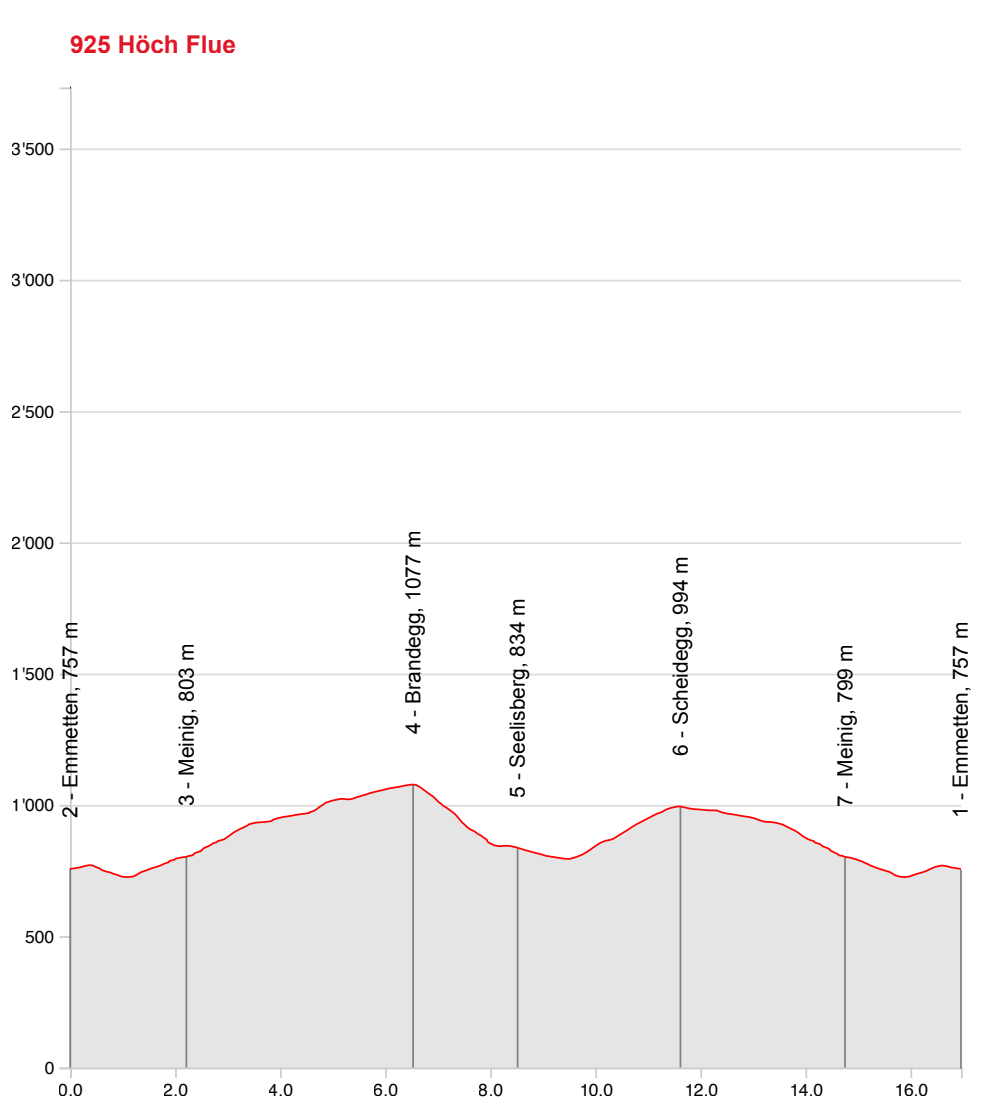
<style>
.page{position:relative;width:996px;height:1120px;background:#fff}
.page>*{position:absolute;margin:0;border:0;box-sizing:border-box;transform-origin:0 0}
.t1{font:700 24.5px "Arial";color:#e01826}
.t2{font:21px "Arial";color:#000}
.t3{font:17.5px "Helvetica";color:#000}
</style>
<div class="page">
<hr style="left:70px;top:674px;width:891px;height:1px;background:#ccc">
<hr style="left:70px;top:542px;width:891px;height:2px;background:#ccc">
<hr style="left:70px;top:411px;width:891px;height:2px;background:#ccc">
<hr style="left:70px;top:280px;width:891px;height:2px;background:#ccc">
<hr style="left:70px;top:148px;width:891px;height:2px;background:#ccc">
<div style="left:72px;top:879px;width:888px;height:189px;background:#e5e5e5"></div>
<div style="left:70px;top:1068px;width:892px;height:11px;border:2px solid #ccc"></div>
<svg style="left:175px;top:1068px;width:2px;height:10px"></svg>
<svg style="left:280px;top:1068px;width:2px;height:10px"></svg>
<svg style="left:385px;top:1068px;width:2px;height:10px"></svg>
<svg style="left:490px;top:1068px;width:2px;height:10px"></svg>
<svg style="left:595px;top:1068px;width:2px;height:10px"></svg>
<svg style="left:700px;top:1068px;width:2px;height:10px"></svg>
<svg style="left:805px;top:1068px;width:2px;height:10px"></svg>
<svg style="left:910px;top:1068px;width:2px;height:10px"></svg>
<div style="left:59px;top:88px;width:13px;height:981px;border:2px solid #ccc"></div>
<svg style="left:60px;top:1068px;width:12px;height:10px"></svg>
<svg style="left:60px;top:936px;width:9px;height:2px"></svg>
<svg style="left:60px;top:805px;width:8px;height:2px"></svg>
<svg style="left:60px;top:542px;width:10px;height:2px"></svg>
<svg style="left:60px;top:411px;width:10px;height:2px"></svg>
<svg style="left:60px;top:280px;width:10px;height:2px"></svg>
<svg style="left:60px;top:148px;width:10px;height:2px"></svg>
<hr style="left:69px;top:869px;width:2px;height:199px;background:#808080">
<hr style="left:960px;top:870px;width:2px;height:199px;background:#808080">
<hr style="left:517px;top:849px;width:1px;height:219px;background:#808080">
<hr style="left:679px;top:807px;width:2px;height:261px;background:#808080">
<hr style="left:412px;top:785px;width:2px;height:283px;background:#808080">
<hr style="left:844px;top:858px;width:2px;height:210px;background:#808080">
<hr style="left:185px;top:857px;width:2px;height:211px;background:#808080">
<svg style="left:68px;top:783px;width:894px;height:96px"></svg>
<p class="t1" style="left:70px;top:28px;width:168px">925 Höch Flue</p>
<p class="t3" style="left:12px;top:135px;width:44px">3'500</p>
<p class="t3" style="left:12px;top:267px;width:44px">3'000</p>
<p class="t3" style="left:12px;top:398px;width:44px">2'500</p>
<p class="t3" style="left:12px;top:529px;width:44px">2'000</p>
<p class="t3" style="left:12px;top:660px;width:44px">1'500</p>
<p class="t3" style="left:12px;top:792px;width:44px">1'000</p>
<p class="t2" style="left:399px;top:734px;width:205px;rotate:-90deg">4 - Brandegg, 1077 m</p>
<p class="t2" style="left:666px;top:756px;width:201px;rotate:-90deg">6 - Scheidegg, 994 m</p>
<p class="t2" style="left:504px;top:798px;width:201px;rotate:-90deg">5 - Seelisberg, 834 m</p>
<p class="t2" style="left:56px;top:818px;width:198px;rotate:-90deg">2 - Emmetten, 757 m</p>
<p class="t2" style="left:947px;top:818px;width:198px;rotate:-90deg">1 - Emmetten, 757 m</p>
<p class="t2" style="left:173px;top:806px;width:164px;rotate:-90deg">3 - Meinig, 803 m</p>
<p class="t2" style="left:831px;top:807px;width:164px;rotate:-90deg">7 - Meinig, 799 m</p>
<p class="t3" style="left:25px;top:923px;width:31px">500</p>
<p class="t3" style="left:45px;top:1054px;width:11px">0</p>
<p class="t3" style="left:59px;top:1076px;width:26px">0.0</p>
<p class="t3" style="left:164px;top:1076px;width:26px">2.0</p>
<p class="t3" style="left:269px;top:1076px;width:26px">4.0</p>
<p class="t3" style="left:374px;top:1076px;width:26px">6.0</p>
<p class="t3" style="left:479px;top:1076px;width:26px">8.0</p>
<p class="t3" style="left:579px;top:1076px;width:36px">10.0</p>
<p class="t3" style="left:684px;top:1076px;width:36px">12.0</p>
<p class="t3" style="left:789px;top:1076px;width:36px">14.0</p>
<p class="t3" style="left:894px;top:1076px;width:36px">16.0</p>
</div>
